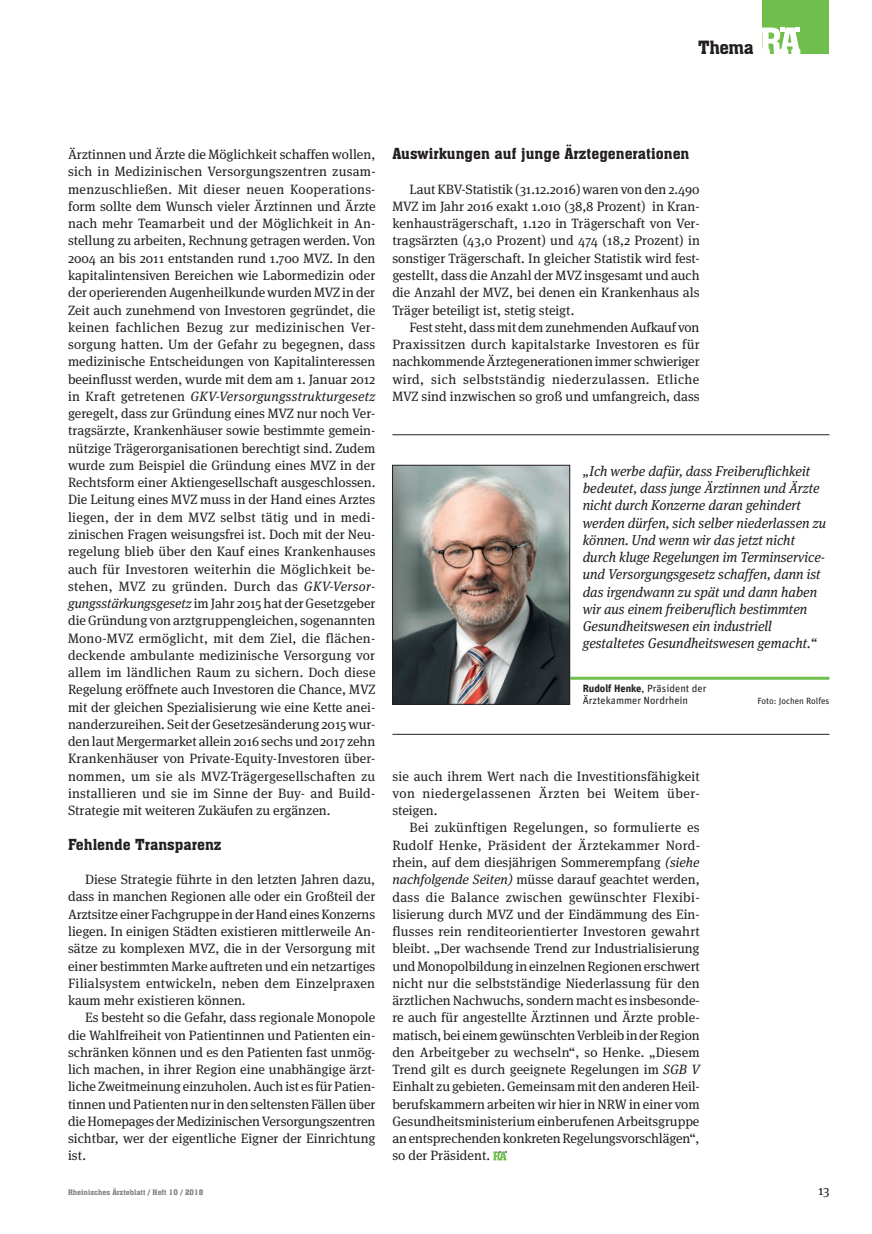
<style>
.page{position:relative;width:872px;height:1234px;background:#fff}
.page>*{position:absolute;margin:0;border:0;box-sizing:border-box;transform-origin:0 0}
.t1{font:18px "Aachen BT";letter-spacing:-.02em;color:#231f20}
.t2{font:15px "Aachen BT";color:#231f20}
.t3{font:italic 14.25px/17.2px "Meta Serif OT";color:#231f20;scale:.96 1}
.t4{font:13.5px/17.2px "Meta Serif OT";color:#231f20;text-align:justify}
.t5{font:10.5px/12.8px "Unit";color:#231f20}
.t6{font:9px "Unit";color:#231f20}
.t7{font:7.5px "Aachen BT";color:#808285}
.s1{font-style:italic}
.s2{font-weight:700}
</style>
<div class="page">
<div style="left:762px;top:0;width:67px;height:54px;background:#70bf4c"></div>
<svg style="left:762px;top:28px;width:38px;height:26px"></svg>
<img style="left:394px;top:467px;width:174px;height:235px">
<div style="left:392px;top:465px;width:178px;height:239px;border:1px solid #231f20"></div>
<hr style="left:570px;top:676px;width:259px;height:3px;background:#70bf4c">
<svg style="left:493px;top:1151px;width:13px;height:9px"></svg>
<hr style="left:392px;top:434px;width:437px;height:1px;background:#231f20">
<hr style="left:392px;top:734px;width:437px;height:1px;background:#231f20">
<h1 class="t1" style="left:698px;top:36px;width:57px">Thema</h1>
<p class="t4" style="left:68px;top:146px;width:309px;text-align:left">Ärztinnen und Ärzte die Möglichkeit schaffen wollen, sich in Medizinischen Versorgungszentren zusam&shy;menzuschließen. Mit dieser neuen Kooperations&shy;form sollte dem Wunsch vieler Ärztinnen und Ärzte nach mehr Teamarbeit und der Möglichkeit in An&shy;stellung zu arbeiten, Rechnung getragen werden. Von 2004 an bis 2011 entstanden rund 1.700 MVZ. In den kapitalintensiven Bereichen wie Labormedizin oder der operierenden Augenheilkunde wurden MVZ in der Zeit auch zunehmend von Investoren gegründet, die keinen fachlichen Bezug zur medizinischen Ver&shy;sorgung hatten. Um der Gefahr zu begegnen, dass medizinische Entscheidungen von Kapitalinteressen beeinflusst werden, wurde mit dem am 1. Januar 2012 in Kraft getretenen <span class="s1">GKV-Versorgungsstrukturgesetz </span>geregelt, dass zur Gründung eines MVZ nur noch Ver&shy;tragsärzte, Krankenhäuser sowie bestimmte gemein&shy;nützige Trägerorganisationen berechtigt sind. Zudem wurde zum Beispiel die Gründung eines MVZ in der Rechtsform einer Aktiengesellschaft ausgeschlossen.<br>Die Leitung eines MVZ muss in der Hand eines Arztes liegen, der in dem MVZ selbst tätig und in medi&shy;zinischen Fragen weisungsfrei ist. Doch mit der Neu&shy;regelung blieb über den Kauf eines Krankenhauses auch für Investoren weiterhin die Möglichkeit be&shy;stehen, MVZ zu gründen. Durch das <span class="s1">GKV-Versor&shy;gungsstärkungsgesetz</span> im Jahr 2015 hat der Gesetzgeber die Gründung von arztgruppengleichen, sogenannten Mono-MVZ ermöglicht, mit dem Ziel, die flächen&shy;deckende ambulante medizinische Versorgung vor allem im ländlichen Raum zu sichern. Doch diese Regelung eröffnete auch Investoren die Chance, MVZ mit der gleichen Spezialisierung wie eine Kette anei&shy;nanderzureihen. Seit der Gesetzesänderung 2015 wur&shy;den laut Mergermarket allein 2016 sechs und 2017 zehn Krankenhäuser von Private-Equity-Investoren über&shy;nommen, um sie als MVZ-Trägergesellschaften zu installieren und sie im Sinne der Buy- and Build-Strategie mit weiteren Zukäufen zu ergänzen.</p>
<p class="t2" style="left:68px;top:834px;width:155px">Fehlende Transparenz</p>
<p class="t4" style="left:68px;top:870px;width:309px;text-indent:17px">Diese Strategie führte in den letzten Jahren dazu, dass in manchen Regionen alle oder ein Großteil der Arztsitze einer Fachgruppe in der Hand eines Konzerns liegen. In einigen Städten existieren mittlerweile An&shy;sätze zu komplexen MVZ, die in der Versorgung mit einer bestimmten Marke auftreten und ein netzartiges Filialsystem entwickeln, neben dem Einzelpraxen kaum mehr existieren können.</p>
<p class="t4" style="left:68px;top:1008px;width:309px;text-indent:17px">Es besteht so die Gefahr, dass regionale Monopole die Wahlfreiheit von Patientinnen und Patienten ein&shy;schränken können und es den Patienten fast unmög&shy;lich machen, in ihrer Region eine unabhängige ärzt&shy;liche Zweitmeinung einzuholen. Auch ist es für Patien&shy;tinnen und Patienten nur in den seltensten Fällen über die Homepages der Medizinischen Versorgungszentren sichtbar, wer der eigentliche Eigner der Einrichtung ist.</p>
<p class="t2" style="left:392px;top:144px;width:298px">Auswirkungen auf junge Ärztegenerationen</p>
<p class="t4" style="left:392px;top:180px;width:309px;text-indent:17px">Laut KBV-Statistik (31.12.2016) waren von den 2.490<br>MVZ im Jahr 2016 exakt 1.010 (38,8 Prozent) in Kran&shy;kenhausträgerschaft, 1.120 in Trägerschaft von Ver&shy;tragsärzten (43,0 Prozent) und 474 (18,2 Prozent) in sonstiger Trägerschaft. In gleicher Statistik wird fest&shy;gestellt, dass die Anzahl der MVZ insgesamt und auch die Anzahl der MVZ, bei denen ein Krankenhaus als Träger beteiligt ist, stetig steigt.</p>
<p class="t4" style="left:392px;top:318px;width:309px;text-indent:17px">Fest steht, dass mit dem zunehmenden Aufkauf von Praxissitzen durch kapitalstarke Investoren es für nachkommende Ärztegenerationen immer schwieriger wird, sich selbstständig niederzulassen. Etliche MVZ sind inzwischen so groß und umfangreich, dass</p>
<p class="t3" style="left:583px;top:462px;width:255px">„Ich werbe dafür, dass Freiberuflichkeit bedeutet, dass junge Ärztinnen und Ärzte nicht durch Konzerne daran gehindert werden dürfen, sich selber niederlassen zu können. Und wenn wir das jetzt nicht durch kluge Regelungen im Terminservice&shy;und Versorgungsgesetz schaffen, dann ist das irgendwann zu spät und dann haben wir aus einem freiberuflich bestimmten Gesundheitswesen ein industriell gestaltetes Gesundheitswesen gemacht.“</p>
<p class="t5" style="left:583px;top:681px;width:125px"><span class="s2">Rudolf Henke</span>, Präsident der<br>Ärztekammer Nordrhein</p>
<p class="t6" style="left:757px;top:695px;width:74px">Foto: Jochen Rolfes</p>
<p class="t4" style="left:392px;top:767px;width:309px">sie auch ihrem Wert nach die Investitionsfähigkeit von niedergelassenen Ärzten bei Weitem über&shy;steigen.</p>
<p class="t4" style="left:392px;top:818px;width:309px;text-align:left;text-indent:17px">Bei zukünftigen Regelungen, so formulierte es Rudolf Henke, Präsident der Ärztekammer Nord&shy;rhein, auf dem diesjährigen Sommerempfang <span class="s1">(siehe nachfolgende Seiten)</span> müsse darauf geachtet werden, dass die Balance zwischen gewünschter Flexibi&shy;lisierung durch MVZ und der Eindämmung des Ein&shy;flusses rein renditeorientierter Investoren gewahrt bleibt. „Der wachsende Trend zur Industrialisierung und Monopolbildung in einzelnen Regionen erschwert nicht nur die selbstständige Niederlassung für den ärztlichen Nachwuchs, sondern macht es insbesonde&shy;re auch für angestellte Ärztinnen und Ärzte proble&shy;matisch, bei einem gewünschten Verbleib in der Region den Arbeitgeber zu wechseln“, so Henke. „Diesem Trend gilt es durch geeignete Regelungen im <span class="s1">SGB V </span>Einhalt zu gebieten. Gemeinsam mit den anderen Heil&shy;berufskammern arbeiten wir hier in NRW in einer vom Gesundheitsministerium einberufenen Arbeitsgruppe an entsprechenden konkreten Regelungsvorschlägen“, so der Präsident.</p>
<p class="t7" style="left:68px;top:1187px;width:137px">Rheinisches Ärzteblatt / Heft 10 / 2018</p>
<p class="t4" style="left:818px;top:1181px;width:13px">13</p>
</div>
